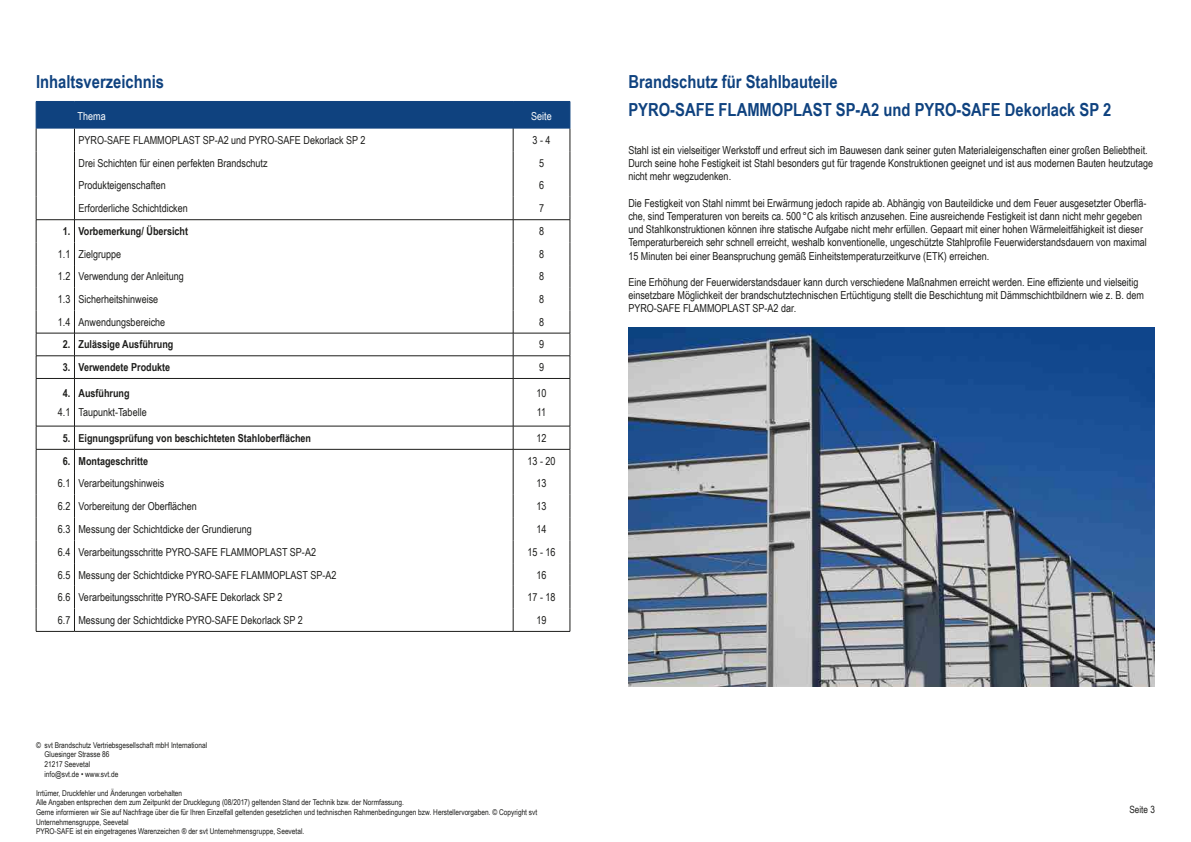
<style>
.page{position:relative;width:1191px;height:842px;background:#fff}
.page>*{position:absolute;margin:0;border:0;box-sizing:border-box;transform-origin:0 0}
.t1{font:700 18px/27.3px "Arial Narrow";color:#0f427f}
.t2{font:11px/13.2px "Arial Narrow";color:#1d1d1b}
.t3{font:700 11px "Arial Narrow";color:#1d1d1b}
.t4{font:11px "Arial Narrow";color:#fff}
.t5{font:10px "Arial Narrow";color:#1d1d1b}
.t6{font:8px/9.6px "Arial Narrow";color:#1d1d1b}
</style>
<div class="page">
<svg style="left:36px;top:101px;width:535px;height:277px"></svg>
<hr style="left:36px;top:378px;width:38px;height:1px;background:#1d1d1b">
<hr style="left:36px;top:379px;width:1px;height:47px;background:#1d1d1b">
<hr style="left:74px;top:378px;width:439px;height:1px;background:#1d1d1b">
<hr style="left:74px;top:379px;width:1px;height:47px;background:#1d1d1b">
<hr style="left:513px;top:378px;width:57px;height:1px;background:#1d1d1b">
<hr style="left:513px;top:379px;width:1px;height:47px;background:#1d1d1b">
<hr style="left:570px;top:379px;width:1px;height:47px;background:#1d1d1b">
<hr style="left:36px;top:426px;width:38px;height:1px;background:#1d1d1b">
<hr style="left:74px;top:426px;width:439px;height:1px;background:#1d1d1b">
<hr style="left:513px;top:426px;width:57px;height:1px;background:#1d1d1b">
<hr style="left:36px;top:449px;width:38px;height:1px;background:#1d1d1b">
<hr style="left:74px;top:449px;width:439px;height:1px;background:#1d1d1b">
<hr style="left:513px;top:449px;width:57px;height:1px;background:#1d1d1b">
<svg style="left:36px;top:426px;width:1px;height:205px"></svg>
<svg style="left:74px;top:426px;width:1px;height:205px"></svg>
<svg style="left:513px;top:426px;width:1px;height:205px"></svg>
<svg style="left:570px;top:426px;width:1px;height:205px"></svg>
<hr style="left:36px;top:631px;width:38px;height:1px;background:#1d1d1b">
<hr style="left:74px;top:631px;width:439px;height:1px;background:#1d1d1b">
<hr style="left:513px;top:631px;width:57px;height:1px;background:#1d1d1b">
<img style="left:628px;top:327px;width:527px;height:360px">
<h1 class="t1" style="left:36px;top:67px;width:129px">Inhaltsverzeichnis</h1>
<p class="t4" style="left:78px;top:108px;width:30px">Thema</p>
<p class="t4" style="left:531px;top:108px;width:22px">Seite</p>
<p class="t2" style="left:78px;top:133px;width:288px">PYRO-SAFE FLAMMOPLAST SP-A2 und PYRO-SAFE Dekorlack SP 2</p>
<p class="t2" style="left:532px;top:133px;width:20px">3 - 4</p>
<p class="t2" style="left:78px;top:156px;width:191px">Drei Schichten für einen perfekten Brandschutz</p>
<p class="t2" style="left:539px;top:156px;width:7px">5</p>
<p class="t2" style="left:78px;top:178px;width:89px">Produkteigenschaften</p>
<p class="t2" style="left:539px;top:178px;width:7px">6</p>
<p class="t2" style="left:78px;top:201px;width:111px">Erforderliche Schichtdicken</p>
<p class="t2" style="left:539px;top:201px;width:7px">7</p>
<p class="t3" style="left:63px;top:223px;width:127px">1. Vorbemerkung/ Übersicht</p>
<p class="t2" style="left:539px;top:224px;width:7px">8</p>
<p class="t2" style="left:58px;top:247px;width:65px">1.1 Zielgruppe</p>
<p class="t2" style="left:539px;top:247px;width:7px">8</p>
<p class="t2" style="left:58px;top:270px;width:127px">1.2 Verwendung der Anleitung</p>
<p class="t2" style="left:539px;top:270px;width:7px">8</p>
<p class="t2" style="left:58px;top:292px;width:102px">1.3 Sicherheitshinweise</p>
<p class="t2" style="left:539px;top:292px;width:7px">8</p>
<p class="t2" style="left:58px;top:315px;width:109px">1.4 Anwendungsbereiche</p>
<p class="t2" style="left:539px;top:315px;width:7px">8</p>
<p class="t3" style="left:63px;top:336px;width:112px">2. Zulässige Ausführung</p>
<p class="t2" style="left:539px;top:338px;width:7px">9</p>
<p class="t3" style="left:63px;top:359px;width:109px">3. Verwendete Produkte</p>
<p class="t2" style="left:539px;top:360px;width:7px">9</p>
<p class="t3" style="left:63px;top:385px;width:9px">4.</p>
<p class="t2" style="left:58px;top:405px;width:14px">4.1</p>
<p class="t3" style="left:78px;top:385px;width:53px">Ausführung</p>
<p class="t2" style="left:78px;top:405px;width:70px">Taupunkt-Tabelle</p>
<p class="t2" style="left:536px;top:383px;width:12px;line-height:18.9px">10<br>11</p>
<p class="t3" style="left:63px;top:430px;width:250px">5. Eignungsprüfung von beschichteten Stahloberflächen</p>
<p class="t2" style="left:536px;top:431px;width:12px">12</p>
<p class="t3" style="left:63px;top:452px;width:87px">6. Montageschritte</p>
<p class="t2" style="left:527px;top:454px;width:30px">13 - 20</p>
<p class="t2" style="left:58px;top:476px;width:108px">6.1 Verarbeitungshinweis</p>
<p class="t2" style="left:536px;top:476px;width:12px">13</p>
<p class="t2" style="left:58px;top:499px;width:140px">6.2 Vorbereitung der Oberflächen</p>
<p class="t2" style="left:536px;top:499px;width:12px">13</p>
<p class="t2" style="left:58px;top:522px;width:196px">6.3 Messung der Schichtdicke der Grundierung</p>
<p class="t2" style="left:536px;top:522px;width:12px">14</p>
<p class="t2" style="left:58px;top:545px;width:260px">6.4 Verarbeitungsschritte PYRO-SAFE FLAMMOPLAST SP-A2</p>
<p class="t2" style="left:527px;top:545px;width:30px">15 - 16</p>
<p class="t2" style="left:58px;top:568px;width:280px">6.5 Messung der Schichtdicke PYRO-SAFE FLAMMOPLAST SP-A2</p>
<p class="t2" style="left:536px;top:568px;width:12px">16</p>
<p class="t2" style="left:58px;top:590px;width:226px">6.6 Verarbeitungsschritte PYRO-SAFE Dekorlack SP 2</p>
<p class="t2" style="left:527px;top:590px;width:30px">17 - 18</p>
<p class="t2" style="left:58px;top:613px;width:246px">6.7 Messung der Schichtdicke PYRO-SAFE Dekorlack SP 2</p>
<p class="t2" style="left:536px;top:613px;width:12px">19</p>
<p class="t6" style="left:45px;top:740px;width:164px;text-indent:-9px">© svt Brandschutz Vertriebsgesellschaft mbH International<br>Gluesinger Strasse 86<br>21217 Seevetal<br>info@svt.de • www.svt.de</p>
<p class="t6" style="left:36px;top:788px;width:503px">Irrtümer, Druckfehler und Änderungen vorbehalten<br>Alle Angaben entsprechen dem zum Zeitpunkt der Drucklegung (08/2017) geltenden Stand der Technik bzw. der Normfassung.<br>Gerne informieren wir Sie auf Nachfrage über die für Ihren Einzelfall geltenden gesetzlichen und technischen Rahmenbedingungen bzw. Herstellervorgaben. © Copyright svt Unternehmensgruppe, Seevetal<br>PYRO-SAFE ist ein eingetragenes Warenzeichen ® der svt Unternehmensgruppe, Seevetal.</p>
<h1 class="t1" style="left:628px;top:67px;width:484px">Brandschutz für Stahlbauteile<br>PYRO-SAFE FLAMMOPLAST SP-A2 und PYRO-SAFE Dekorlack SP 2</h1>
<p class="t2" style="left:628px;top:143px;width:526px">Stahl ist ein vielseitiger Werkstoff und erfreut sich im Bauwesen dank seiner guten Materialeigenschaften einer großen Beliebtheit.<br>Durch seine hohe Festigkeit ist Stahl besonders gut für tragende Konstruktionen geeignet und ist aus modernen Bauten heutzutage nicht mehr wegzudenken.</p>
<p class="t2" style="left:628px;top:196px;width:520px">Die Festigkeit von Stahl nimmt bei Erwärmung jedoch rapide ab. Abhängig von Bauteildicke und dem Feuer ausgesetzter Oberflä&shy;che, sind Temperaturen von bereits ca. 500 °C als kritisch anzusehen. Eine ausreichende Festigkeit ist dann nicht mehr gegeben und Stahlkonstruktionen können ihre statische Aufgabe nicht mehr erfüllen. Gepaart mit einer hohen Wärmeleitfähigkeit ist dieser Temperaturbereich sehr schnell erreicht, weshalb konventionelle, ungeschützte Stahlprofile Feuerwiderstandsdauern von maximal 15 Minuten bei einer Beanspruchung gemäß Einheitstemperaturzeitkurve (ETK) erreichen.</p>
<p class="t2" style="left:628px;top:275px;width:517px">Eine Erhöhung der Feuerwiderstandsdauer kann durch verschiedene Maßnahmen erreicht werden. Eine effiziente und vielseitig einsetzbare Möglichkeit der brandschutztechnischen Ertüchtigung stellt die Beschichtung mit Dämmschichtbildnern wie z. B. dem<br>PYRO-SAFE FLAMMOPLAST SP-A2 dar.</p>
<p class="t5" style="left:1129px;top:802px;width:27px">Seite 3</p>
</div>
